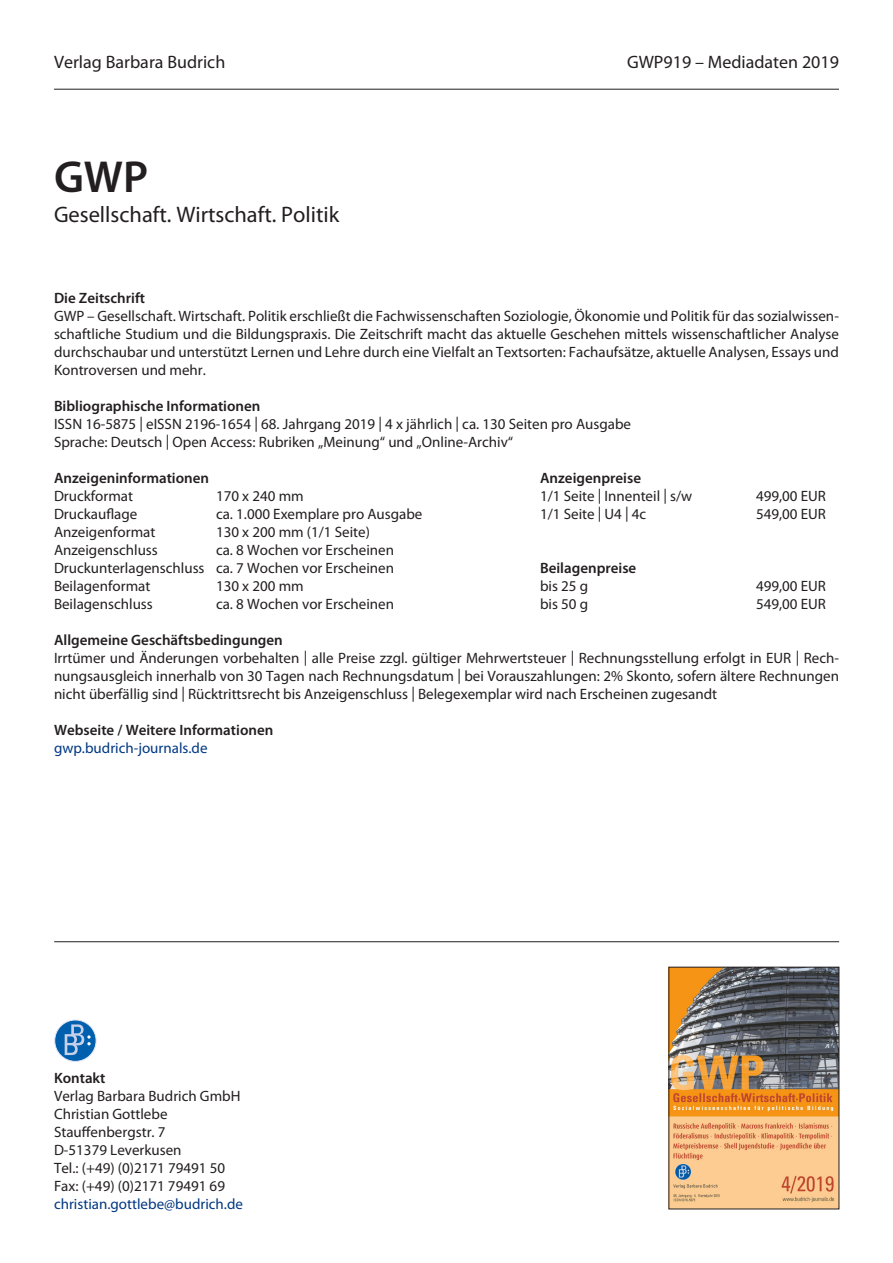
<style>
.page{position:relative;width:893px;height:1263px;background:#fff}
.page>*{position:absolute;margin:0;border:0;box-sizing:border-box;transform-origin:0 0}
.t1{font:600 45px "Myriad Pro";color:#231f20}
.t2{font:22.5px "Myriad Pro";color:#231f20}
.t3{font:18px "Myriad Pro";color:#231f20}
.t4{font:15px/18px "Myriad Pro";color:#231f20;text-align:justify}
.t5{font:600 15px "Myriad Pro";color:#231f20}
.t6{font:15px "Myriad Pro";color:#003882}
</style>
<div class="page">
<img style="left:671px;top:969px;width:166px;height:238px">
<div style="left:669px;top:967px;width:170px;height:242px;border:1px solid #231f20"></div>
<hr style="left:54px;top:89px;width:785px;height:1px;background:#231f20">
<hr style="left:54px;top:941px;width:785px;height:1px;background:#231f20">
<svg style="left:55px;top:1020px;width:41px;height:41px"></svg>
<div style="left:54px;top:1020px;width:42px;height:42px;border:1px solid #e0e6f3;border-radius:50%"></div>
<svg style="left:65px;top:1024px;width:26px;height:31px"></svg>
<p class="t3" style="left:54px;top:50px;width:173px">Verlag Barbara Budrich</p>
<p class="t3" style="left:627px;top:50px;width:213px">GWP919 – Mediadaten 2019</p>
<p class="t1" style="left:54px;top:148px;width:96px">GWP</p>
<p class="t2" style="left:54px;top:201px;width:287px">Gesellschaft. Wirtschaft. Politik</p>
<p class="t5" style="left:54px;top:288px;width:93px">Die Zeitschrift</p>
<p class="t4" style="left:54px;top:306px;width:786px">GWP – Gesellschaft. Wirtschaft. Politik erschließt die Fachwissenschaften Soziologie, Ökonomie und Politik für das sozialwissen&shy;schaftliche Studium und die Bildungspraxis. Die Zeitschrift macht das aktuelle Geschehen mittels wissenschaftlicher Analyse durchschaubar und unterstützt Lernen und Lehre durch eine Vielfalt an Textsorten: Fachaufsätze, aktuelle Analysen, Essays und Kontroversen und mehr.</p>
<p class="t5" style="left:54px;top:396px;width:208px">Bibliographische Informationen</p>
<p class="t4" style="left:54px;top:414px;width:579px">ISSN 16-5875 | eISSN 2196-1654 | 68. Jahrgang 2019 | 4 x jährlich | ca. 130 Seiten pro Ausgabe</p>
<p class="t4" style="left:54px;top:432px;width:461px">Sprache: Deutsch | Open Access: Rubriken „Meinung“ und „Online-Archiv“</p>
<p class="t5" style="left:54px;top:468px;width:157px">Anzeigeninformationen</p>
<p class="t5" style="left:540px;top:468px;width:103px">Anzeigenpreise</p>
<p class="t4" style="left:54px;top:486px;width:81px">Druckformat</p>
<p class="t4" style="left:216px;top:486px;width:89px">170 x 240 mm</p>
<p class="t4" style="left:540px;top:486px;width:154px">1/1 Seite | Innenteil | s/w</p>
<p class="t4" style="left:756px;top:486px;width:71px">499,00 EUR</p>
<p class="t4" style="left:54px;top:504px;width:85px">Druckauflage</p>
<p class="t4" style="left:216px;top:504px;width:208px">ca. 1.000 Exemplare pro Ausgabe</p>
<p class="t4" style="left:540px;top:504px;width:108px">1/1 Seite | U4 | 4c</p>
<p class="t4" style="left:756px;top:504px;width:71px">549,00 EUR</p>
<p class="t4" style="left:54px;top:522px;width:103px">Anzeigenformat</p>
<p class="t4" style="left:216px;top:522px;width:155px">130 x 200 mm (1/1 Seite)</p>
<p class="t4" style="left:54px;top:540px;width:105px">Anzeigenschluss</p>
<p class="t4" style="left:216px;top:540px;width:180px">ca. 8 Wochen vor Erscheinen</p>
<p class="t4" style="left:54px;top:558px;width:342px">Druckunterlagenschluss ca. 7 Wochen vor Erscheinen</p>
<p class="t5" style="left:540px;top:558px;width:98px">Beilagenpreise</p>
<p class="t4" style="left:54px;top:576px;width:98px">Beilagenformat</p>
<p class="t4" style="left:216px;top:576px;width:89px">130 x 200 mm</p>
<p class="t4" style="left:540px;top:576px;width:50px">bis 25 g</p>
<p class="t4" style="left:756px;top:576px;width:71px">499,00 EUR</p>
<p class="t4" style="left:54px;top:594px;width:100px">Beilagenschluss</p>
<p class="t4" style="left:216px;top:594px;width:180px">ca. 8 Wochen vor Erscheinen</p>
<p class="t4" style="left:540px;top:594px;width:50px">bis 50 g</p>
<p class="t4" style="left:756px;top:594px;width:71px">549,00 EUR</p>
<p class="t5" style="left:54px;top:630px;width:230px">Allgemeine Geschäftsbedingungen</p>
<p class="t4" style="left:54px;top:648px;width:786px">Irrtümer und Änderungen vorbehalten | alle Preise zzgl. gültiger Mehrwertsteuer | Rechnungsstellung erfolgt in EUR | Rech&shy;nungsausgleich innerhalb von 30 Tagen nach Rechnungsdatum | bei Vorauszahlungen: 2% Skonto, sofern ältere Rechnungen nicht überfällig sind | Rücktrittsrecht bis Anzeigenschluss | Belegexemplar wird nach Erscheinen zugesandt</p>
<p class="t5" style="left:54px;top:720px;width:221px">Webseite / Weitere Informationen</p>
<p class="t6" style="left:54px;top:738px;width:155px">gwp.budrich-journals.de</p>
<p class="t5" style="left:54px;top:1068px;width:53px">Kontakt</p>
<p class="t4" style="left:54px;top:1087px;width:188px">Verlag Barbara Budrich GmbH</p>
<p class="t4" style="left:54px;top:1105px;width:115px">Christian Gottlebe</p>
<p class="t4" style="left:54px;top:1123px;width:113px">Stauffenbergstr. 7</p>
<p class="t4" style="left:54px;top:1141px;width:129px">D-51379 Leverkusen</p>
<p class="t4" style="left:54px;top:1159px;width:173px">Tel.: (+49) (0)2171 79491 50</p>
<p class="t4" style="left:54px;top:1177px;width:173px">Fax: (+49) (0)2171 79491 69</p>
<p class="t6" style="left:54px;top:1195px;width:191px">christian.gottlebe@budrich.de</p>
</div>
